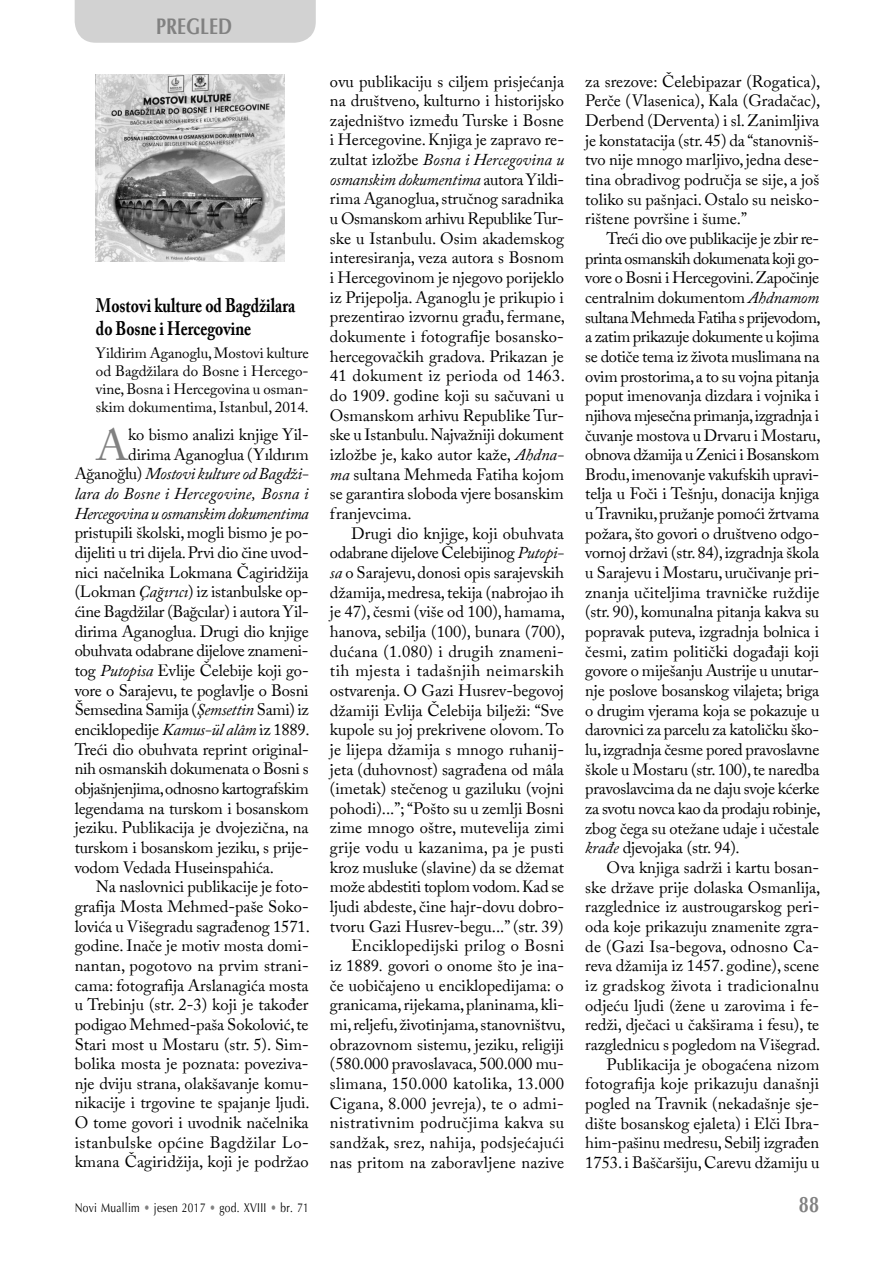
<style>
.page{position:relative;width:894px;height:1263px;background:#fff}
.page>*{position:absolute;margin:0;border:0;box-sizing:border-box;transform-origin:0 0}
.t1{font:44.1px "Adobe Caslon Pro";color:#818181}
.t2{font:700 22.5px "Optima";color:#818181;scale:.8 1}
.t3{font:700 19.5px/23.5px "Adobe Caslon Pro";color:#000;scale:.8 1}
.t4{font:16.5px/19.6px "Adobe Caslon Pro";color:#000;text-align:justify}
.t5{font:italic 16.5px/19.6px "Adobe Caslon Pro";letter-spacing:-.02em;color:#000;text-align:right}
.t6{font:15px/18.1px "Adobe Caslon Pro";color:#000;text-align:justify}
.t7{font:12.75px "Optima";letter-spacing:.03em;color:#000;scale:.8 1}
.s1{font-style:normal}
.s2{font-style:italic}
.s3{color:#818181}
</style>
<div class="page">
<div style="left:75px;top:0;width:241px;height:43px;background:#d2d2d2"></div>
<img style="left:96px;top:75px;width:189px;height:186px">
<h2 class="t2" style="left:156px;top:12px;width:97px">PREGLED</h2>
<p class="t3" style="left:96px;top:293px;width:250px">Mostovi kulture od Bagdžilara do Bosne i Hercegovine</p>
<p class="t6" style="left:96px;top:343px;width:214px">Yildirim Aganoglu, Mostovi kulture od Bagdžilara do Bosne i Hercego&shy;vine, Bosna i Hercegovina u osman&shy;skim dokumentima, Istanbul, 2014.</p>
<h1 class="t1" style="left:96px;top:419px;width:34px">A</h1>
<p class="t5" style="left:75px;top:425px;width:235px"><span class="s1">ko bismo analizi knjige Yil-<br>dirima Aganoglua (Yıldırım Ağanoğlu)</span> Mostovi kulture od Bagdži&shy;lara do Bosne i Hercegovine, Bosna i Hercegovina u osmanskim dokumentima</p>
<p class="t4" style="left:75px;top:523px;width:236px">pristupili školski, mogli bismo je po&shy;dijeliti u tri dijela. Prvi dio čine uvod&shy;nici načelnika Lokmana Čagiridžija (Lokman <span class="s2">Çağırıcı</span>) iz istanbulske op&shy;ćine Bagdžilar (Bağcılar) i autora Yil&shy;dirima Aganoglua. Drugi dio knjige obuhvata odabrane dijelove znameni&shy;tog <span class="s2">Putopisa</span> Evlije Čelebije koji go&shy;vore o Sarajevu, te poglavlje o Bosni Šemsedina Samija (<span class="s2">Şemsettin</span> Sami) iz enciklopedije <span class="s2">Kamus-ül alâm</span> iz 1889.<br>Treći dio obuhvata reprint original&shy;nih osmanskih dokumenata o Bosni s objašnjenjima, odnosno kartografskim legendama na turskom i bosanskom jeziku. Publikacija je dvojezična, na turskom i bosanskom jeziku, s prije&shy;vodom Vedada Huseinspahića.</p>
<p class="t4" style="left:75px;top:876px;width:237px;text-indent:21px">Na naslovnici publikacije je foto&shy;grafija Mosta Mehmed-paše Soko&shy;lovića u Višegradu sagrađenog 1571. godine. Inače je motiv mosta domi&shy;nantan, pogotovo na prvim strani&shy;cama: fotografija Arslanagića mosta u Trebinju (str. 2-3) koji je također podigao Mehmed-paša Sokolović, te Stari most u Mostaru (str. 5). Sim&shy;bolika mosta je poznata: poveziva&shy;nje dviju strana, olakšavanje komu&shy;nikacije i trgovine te spajanje ljudi.<br>O tome govori i uvodnik načelnika istanbulske općine Bagdžilar Lo&shy;kmana Čagiridžija, koji je podržao</p>
<p class="t7" style="left:75px;top:1200px;width:294px">Novi Muallim <span class="s3">•</span> jesen 2017 <span class="s3">•</span> god. XVIII <span class="s3">•</span> br. 71</p>
<p class="t4" style="left:330px;top:71px;width:237px">ovu publikaciju s ciljem prisjećanja na društveno, kulturno i historijsko zajedništvo između Turske i Bosne i Hercegovine. Knjiga je zapravo re&shy;zultat izložbe <span class="s2">Bosna i Hercegovina u osmanskim dokumentima</span> autora Yildi&shy;rima Aganoglua, stručnog saradnika u Osmanskom arhivu Republike Tur&shy;ske u Istanbulu. Osim akademskog interesiranja, veza autora s Bosnom i Hercegovinom je njegovo porijeklo iz Prijepolja. Aganoglu je prikupio i prezentirao izvornu građu, fermane, dokumente i fotografije bosansko&shy;hercegovačkih gradova. Prikazan je 41 dokument iz perioda od 1463. do 1909. godine koji su sačuvani u Osmanskom arhivu Republike Tur&shy;ske u Istanbulu. Najvažniji dokument izložbe je, kako autor kaže, <span class="s2">Ahdna&shy;ma</span> sultana Mehmeda Fatiha kojom se garantira sloboda vjere bosanskim franjevcima.</p>
<p class="t4" style="left:330px;top:523px;width:237px;text-align:right">Drugi dio knjige, koji obuhvata odabrane dijelove Čelebijinog <span class="s2">Putopi&shy;sa</span> o Sarajevu, donosi opis sarajevskih džamija, medresa, tekija (nabrojao ih je 47), česmi (više od 100), hamama, hanova, sebilja (100), bunara (700), dućana (1.080) i drugih znameni&shy;tih mjesta i tadašnjih neimarskih ostvarenja. O Gazi Husrev-begovoj džamiji Evlija Čelebija bilježi: “Sve kupole su joj prekrivene olovom. To je lijepa džamija s mnogo ruhanij&shy;jeta (duhovnost) sagrađena od mâla (imetak) stečenog u gaziluku (vojni pohodi)...”; “Pošto su u zemlji Bosni zime mnogo oštre, mutevelija zimi grije vodu u kazanima, pa je pusti kroz musluke (slavine) da se džemat može abdestiti toplom vodom. Kad se ljudi abdeste, čine hajr-dovu dobro&shy;tvoru Gazi Husrev-begu...” (str. 39)<br>Enciklopedijski prilog o Bosni<br>iz 1889<span class="s2">.</span> govori o onome što je ina&shy;če uobičajeno u enciklopedijama: o granicama, rijekama, planinama, kli&shy;mi, reljefu, životinjama, stanovništvu, obrazovnom sistemu, jeziku, religiji (580.000 pravoslavaca, 500.000 mu&shy;slimana, 150.000 katolika, 13.000<br>Cigana, 8.000 jevreja), te o admi&shy;nistrativnim područjima kakva su sandžak, srez, nahija, podsjećajući nas pritom na zaboravljene nazive</p>
<p class="t4" style="left:585px;top:71px;width:237px">za srezove: Čelebipazar (Rogatica), Perče (Vlasenica), Kala (Gradačac), Derbend (Derventa) i sl. Zanimljiva je konstatacija (str. 45) da “stanovniš&shy;tvo nije mnogo marljivo, jedna dese&shy;tina obradivog područja se sije, a još toliko su pašnjaci. Ostalo su neisko&shy;rištene površine i šume.”</p>
<p class="t4" style="left:585px;top:228px;width:237px;text-indent:21px">Treći dio ove publikacije je zbir re&shy;printa osmanskih dokumenata koji go&shy;vore o Bosni i Hercegovini. Započinje centralnim dokumentom <span class="s2">Ahdnamom </span>sultana Mehmeda Fatiha s prijevodom, a zatim prikazuje dokumente u kojima se dotiče tema iz života muslimana na ovim prostorima, a to su vojna pitanja poput imenovanja dizdara i vojnika i njihova mjesečna primanja, izgradnja i čuvanje mostova u Drvaru i Mostaru, obnova džamija u Zenici i Bosanskom Brodu, imenovanje vakufskih upravi&shy;telja u Foči i Tešnju, donacija knjiga u Travniku, pružanje pomoći žrtvama požara, što govori o društveno odgo&shy;vornoj državi (str. 84), izgradnja škola u Sarajevu i Mostaru, uručivanje pri&shy;znanja učiteljima travničke ruždije (str. 90), komunalna pitanja kakva su popravak puteva, izgradnja bolnica i česmi, zatim politički događaji koji govore o miješanju Austrije u unutar&shy;nje poslove bosanskog vilajeta; briga o drugim vjerama koja se pokazuje u darovnici za parcelu za katoličku ško&shy;lu, izgradnja česme pored pravoslavne škole u Mostaru (str. 100), te naredba pravoslavcima da ne daju svoje kćerke za svotu novca kao da prodaju robinje, zbog čega su otežane udaje i učestale <span class="s2">krađe</span> djevojaka (str. 94).</p>
<p class="t4" style="left:585px;top:857px;width:237px;text-align:right">Ova knjiga sadrži i kartu bosan&shy;ske države prije dolaska Osmanlija, razglednice iz austrougarskog peri&shy;oda koje prikazuju znamenite zgra&shy;de (Gazi Isa-begova, odnosno Ca&shy;reva džamija iz 1457. godine), scene iz gradskog života i tradicionalnu odjeću ljudi (žene u zarovima i fe&shy;redži, dječaci u čakširama i fesu), te razglednicu s pogledom na Višegrad.<br>Publikacija je obogaćena nizom fotografija koje prikazuju današnji pogled na Travnik (nekadašnje sje&shy;dište bosanskog ejaleta) i Elči Ibra&shy;him-pašinu medresu, Sebilj izgrađen 1753. i Baščaršiju, Carevu džamiju u</p>
<h2 class="t2" style="left:798px;top:1190px;width:27px">88</h2>
</div>
